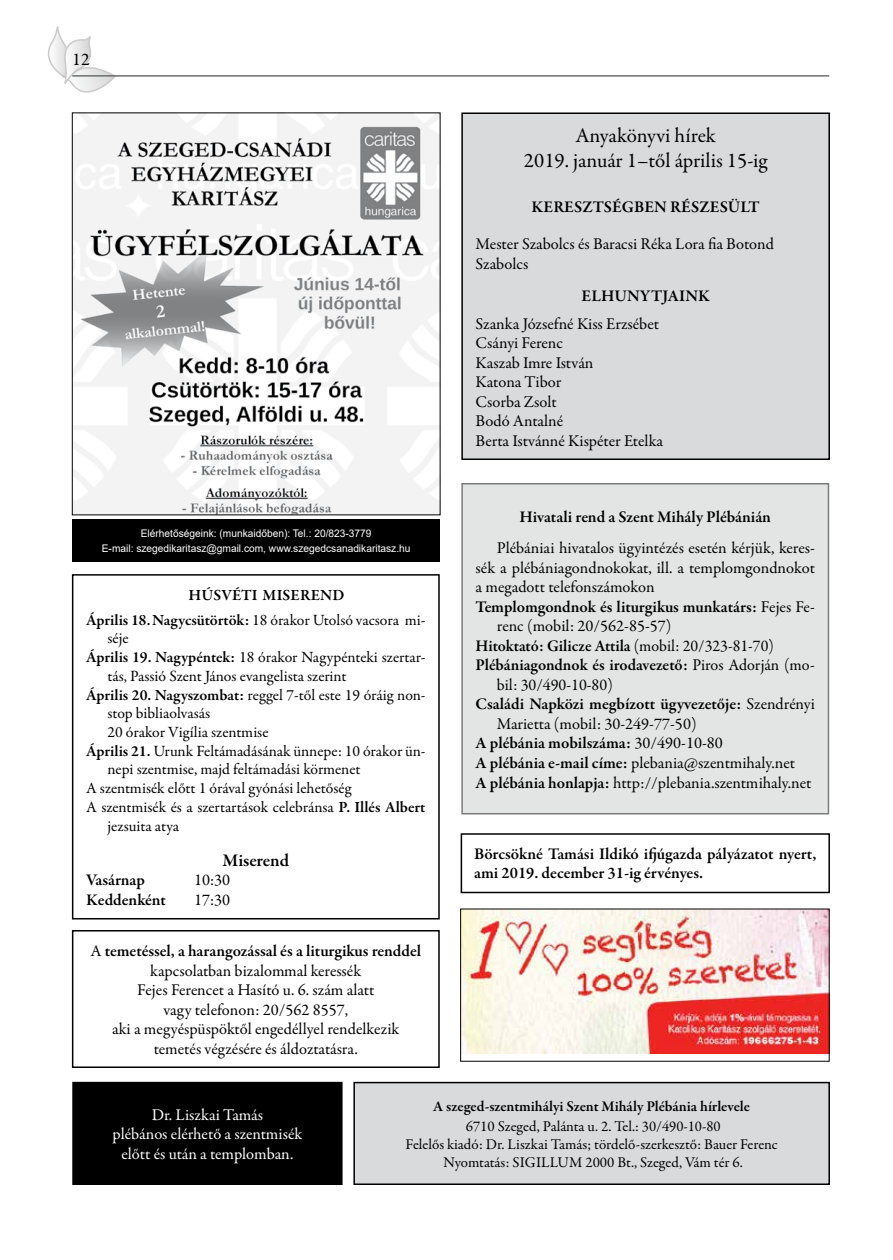
<style>
.page{position:relative;width:893px;height:1260px;background:#fff}
.page>*{position:absolute;margin:0;border:0;box-sizing:border-box;transform-origin:0 0}
.t1{font:21px/25.2px "Garamond Premr Pro";color:#000;text-align:center}
.t2{font:600 18px "Garamond Premr Pro";letter-spacing:-.005em;color:#000}
.t3{font:18px "Garamond Premr Pro";color:#000}
.t4{font:16.5px/19.5px "Garamond Premr Pro";color:#000}
.t5{font:600 16.5px/19.5px "Garamond Premr Pro";color:#000}
.t6{font:16.5px/19.8px "Garamond Premr Pro";color:#fff;text-align:center}
.t7{font:15.75px "Garamond Premr Pro";color:#000}
.t8{font:600 15.75px/24.8px "Garamond Premr Pro";color:#000}
.t9{font:15px/18px "Garamond Premr Pro";color:#000;text-align:center}
.t10{font:600 15px "Garamond Premr Pro";color:#000}
.t11{font:10.5px/15px "Arial";color:#fff;text-align:center}
.s1{font-weight:400}
.s2{font-weight:600}
</style>
<div class="page">
<svg style="left:48px;top:27px;width:67px;height:66px"></svg>
<hr style="left:72px;top:75px;width:757px;height:2px;background:#6d6e70">
<div style="left:73px;top:1083px;width:269px;height:101px;background:#000"></div>
<div style="left:72px;top:1082px;width:271px;height:103px;border:2px solid #000"></div>
<div style="left:462px;top:113px;width:367px;height:346px;background:#d9dadb"></div>
<div style="left:461px;top:112px;width:369px;height:348px;border:2px solid #000"></div>
<div style="left:72px;top:930px;width:368px;height:138px;border:2px solid #000"></div>
<div style="left:354px;top:1083px;width:475px;height:101px;background:#d9dadb"></div>
<div style="left:353px;top:1082px;width:477px;height:103px;border:2px solid #000"></div>
<div style="left:462px;top:484px;width:366px;height:330px;background:#e3e4e4"></div>
<div style="left:461px;top:483px;width:368px;height:331px;border:2px solid #7b7c7e"></div>
<img style="left:74px;top:114px;width:364px;height:399px">
<div style="left:72px;top:519px;width:368px;height:43px;background:#000"></div>
<div style="left:72px;top:574px;width:368px;height:346px;border:2px solid #000"></div>
<div style="left:461px;top:833px;width:369px;height:60px;border:2px solid #000"></div>
<img style="left:462px;top:911px;width:366px;height:143px">
<p class="t3" style="left:72px;top:48px;width:19px">12</p>
<p class="t11" style="left:102px;top:526px;width:310px">Elérhetőségeink: (munkaidőben): Tel.: 20/823-3779<br>E-mail: szegedikaritasz@gmail.com, www.szegedcsanadikaritasz.hu</p>
<p class="t8" style="left:188px;top:583px;width:85px">HÚSVÉTI miseren</p>
<p class="t8" style="left:86px;top:583px;width:341px;text-indent:246px">d<br>Április 18.Nagycsütörtök: <span class="s1">18 órakor Utolsó vacsora mi-</span></p>
<p class="t7" style="left:107px;top:629px;width:23px">séje</p>
<p class="t7" style="left:86px;top:648px;width:341px"><span class="s2">Április 19. Nagypéntek:</span> 18 órakor Nagypénteki szertar-</p>
<p class="t7" style="left:107px;top:666px;width:241px">tás, Passió Szent János evangelista szerint</p>
<p class="t7" style="left:86px;top:685px;width:341px"><span class="s2">Április 20. Nagyszombat:</span> reggel 7-től este 19 óráig non-</p>
<p class="t7" style="left:107px;top:704px;width:104px">stop bibliaolvasás</p>
<p class="t7" style="left:107px;top:723px;width:163px">20 órakor Vigília szentmise</p>
<p class="t7" style="left:86px;top:741px;width:341px"><span class="s2">Április 21.</span> Urunk Feltámadásának ünnepe: 10 órakor ün-</p>
<p class="t7" style="left:107px;top:760px;width:255px">nepi szentmise, majd feltámadási körmenet</p>
<p class="t7" style="left:86px;top:779px;width:267px">A szentmisék előtt 1 órával gyónási lehetőség</p>
<p class="t7" style="left:86px;top:798px;width:341px">A szentmisék és a szertartások celebránsa <span class="s2">P. Illés Albert</span></p>
<p class="t7" style="left:107px;top:816px;width:73px">jezsuita atya</p>
<p class="t2" style="left:223px;top:849px;width:68px">Miserend</p>
<p class="t5" style="left:86px;top:871px;width:60px">Vasárnap</p>
<p class="t4" style="left:194px;top:871px;width:38px">10:30</p>
<p class="t5" style="left:86px;top:890px;width:81px">Keddenként</p>
<p class="t4" style="left:194px;top:890px;width:38px">17:30</p>
<p class="t4" style="left:90px;top:942px;width:332px;text-align:center">A <span class="s2">temetéssel, a harangozással és a liturgikus renddel </span>kapcsolatban bizalommal keressék<br>Fejes Ferencet a Hasító u. 6. szám alatt<br>vagy telefonon: 20/562 8557,<br>aki a megyéspüspöktől engedéllyel rendelkezik temetés végzésére és áldoztatásra.</p>
<p class="t1" style="left:524px;top:123px;width:245px">Anyakönyvi hírek<br>2019. január 1–től április 15-ig</p>
<p class="t5" style="left:532px;top:198px;width:230px">KERESZTSÉGBEN RÉSZESÜLT</p>
<p class="t4" style="left:476px;top:234px;width:300px">Mester Szabolcs és Baracsi Réka Lora fia Botond<br>Szabolcs</p>
<p class="t5" style="left:582px;top:286px;width:130px">ELHUNYTJAINK</p>
<p class="t4" style="left:476px;top:314px;width:189px">Szanka Józsefné Kiss Erzsébet<br>Csányi Ferenc<br>Kaszab Imre István<br>Katona Tibor<br>Csorba Zsolt<br>Bodó Antalné<br>Berta Istvánné Kispéter Etelka</p>
<p class="t5" style="left:519px;top:507px;width:253px">Hivatali rend a Szent Mihály Plébánián</p>
<p class="t4" style="left:497px;top:539px;width:320px">Plébániai hivatalos ügyintézés esetén kérjük, keres-</p>
<p class="t4" style="left:476px;top:558px;width:341px">sék a plébániagondnokokat, ill. a templomgondnokot</p>
<p class="t4" style="left:476px;top:578px;width:180px">a megadott telefonszámokon</p>
<p class="t5" style="left:476px;top:597px;width:341px">Templomgondnok és liturgikus munkatárs: <span class="s1">Fejes Fe-</span></p>
<p class="t4" style="left:497px;top:617px;width:176px">renc (mobil: 20/562-85-57)</p>
<p class="t5" style="left:476px;top:636px;width:300px">Hitoktató: Gilicze Attila <span class="s1">(mobil: 20/323-81-70)</span></p>
<p class="t5" style="left:476px;top:656px;width:341px">Plébániagondnok és irodavezető: <span class="s1">Piros Adorján (mo-</span></p>
<p class="t4" style="left:497px;top:675px;width:117px">bil: 30/490-10-80)</p>
<p class="t5" style="left:476px;top:695px;width:341px">Családi Napközi megbízott ügyvezetője: <span class="s1">Szendrényi</span></p>
<p class="t4" style="left:497px;top:714px;width:201px">Marietta (mobil: 30-249-77-50)</p>
<p class="t5" style="left:476px;top:734px;width:249px">A plébánia mobilszáma: <span class="s1">30/490-10-80</span></p>
<p class="t4" style="left:476px;top:753px;width:321px"><span class="s2">A plébánia e-mail címe:</span> plebania@szentmihaly.net</p>
<p class="t4" style="left:476px;top:773px;width:337px"><span class="s2">A plébánia honlapja:</span> http://plebania.szentmihaly.net</p>
<p class="t5" style="left:474px;top:844px;width:344px">Börcsökné Tamási Ildikó ifjúgazda pályázatot nyert, ami 2019. december 31-ig érvényes.</p>
<p class="t6" style="left:112px;top:1105px;width:192px">Dr. Liszkai Tamás<br>plébános elérhető a szentmisék előtt és után a templomban.</p>
<p class="t10" style="left:433px;top:1097px;width:318px">A szeged-szentmihályi Szent Mihály Plébánia hírlevele</p>
<p class="t9" style="left:406px;top:1117px;width:374px">6710 Szeged, Palánta u. 2. Tel.: 30/490-10-80<br>Felelős kiadó: Dr. Liszkai Tamás; tördelő-szerkesztő: Bauer Ferenc<br>Nyomtatás: SIGILLUM 2000 Bt., Szeged, Vám tér 6.</p>
</div>
